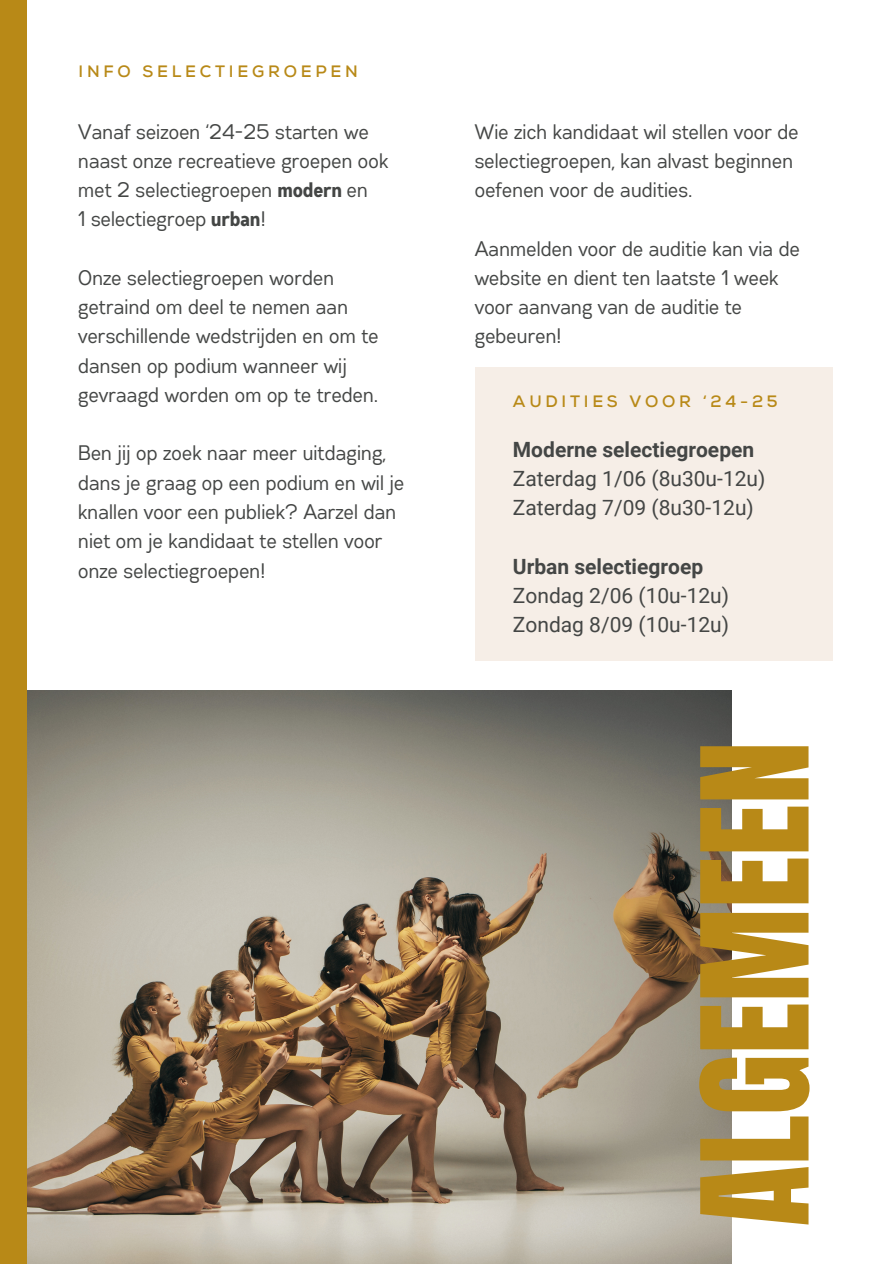
<style>
.page{position:relative;width:894px;height:1264px;background:#fff}
.page>*{position:absolute;margin:0;border:0;box-sizing:border-box;transform-origin:0 0}
.t1{font:126px "Anton";color:#b88917}
.t2{font:21px/29.2px "Gabriel Sans Cond";color:#444645}
.t3{font:21px/29.2px "Roboto";color:#444645}
.t4{font:700 16.5px "Nexa";letter-spacing:.225em;color:#b88917}
.s1{font-weight:700}
</style>
<div class="page">
<img style="left:26px;top:691px;width:705px;height:572px">
<div style="left:0;top:0;width:26px;height:1263px;background:#b88917"></div>
<div style="left:475px;top:367px;width:357px;height:293px;background:#f6eee7"></div>
<p class="t4" style="left:78px;top:62px;width:281px">INFO SELECTIEGROEPEN</p>
<h2 class="t2" style="left:78px;top:118px;width:311px">Vanaf seizoen ‘24-25 starten we naast onze recreatieve groepen ook met 2 selectiegroepen <span class="s1">modern</span> en<br>1 selectiegroep <span class="s1">urban</span>!</h2>
<h2 class="t2" style="left:78px;top:264px;width:302px">Onze selectiegroepen worden getraind om deel te nemen aan verschillende wedstrijden en om te dansen op podium wanneer wij gevraagd worden om op te treden.</h2>
<h2 class="t2" style="left:78px;top:440px;width:327px">Ben jij op zoek naar meer uitdaging, dans je graag op een podium en wil je knallen voor een publiek? Aarzel dan niet om je kandidaat te stellen voor onze selectiegroepen!</h2>
<h2 class="t2" style="left:475px;top:118px;width:325px">Wie zich kandidaat wil stellen voor de selectiegroepen, kan alvast beginnen oefenen voor de audities.</h2>
<h2 class="t2" style="left:475px;top:235px;width:326px">Aanmelden voor de auditie kan via de website en dient ten laatste 1 week voor aanvang van de auditie te gebeuren!</h2>
<h1 class="t4" style="left:512px;top:392px;width:266px">AUDITIES VOOR ‘24-25</h1>
<h2 class="t3" style="left:512px;top:435px;width:254px"><span class="s1">Moderne selectiegroepen<br></span>Zaterdag 1/06 (8u30u-12u)<br>Zaterdag 7/09 (8u30-12u)</h2>
<h2 class="t3" style="left:512px;top:552px;width:218px"><span class="s1">Urban selectiegroep<br></span>Zondag 2/06 (10u-12u)<br>Zondag 8/09 (10u-12u)</h2>
<p class="t1" style="left:664px;top:1226px;width:486px;rotate:-90deg">ALGEMEEN</p>
</div>
